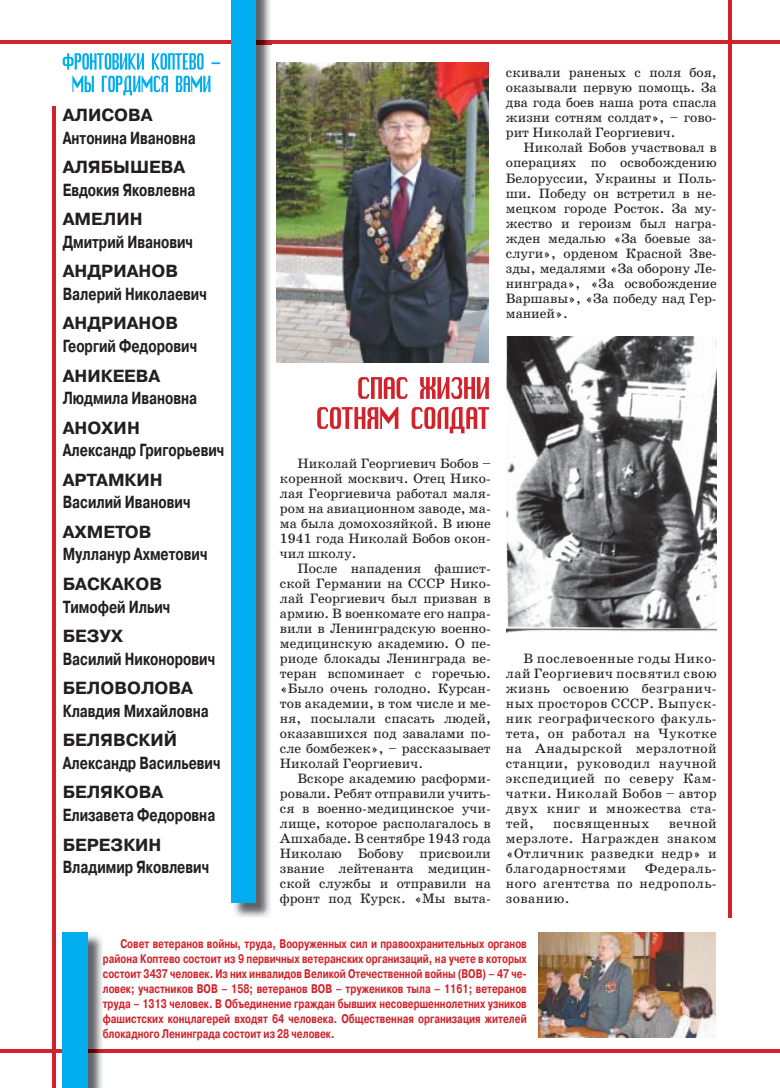
<style>
.page{position:relative;width:780px;height:1088px;background:#fff}
.page>*{position:absolute;margin:0;border:0;box-sizing:border-box;transform-origin:0 0}
.t1{font:700 17.5px/22.5px "Pragmatica C";color:#231f20}
.t2{font:13.75px/15px "School Book C";color:#231f20;text-align:justify}
.t3{font:13.75px "School Book C";letter-spacing:.03em;color:#231f20}
.t4{font:700 12.5px/15px "Pragmatica C";color:#d2232a;text-align:justify;scale:.75 1}
</style>
<div class="page">
<hr style="left:0;top:1049px;width:780px;height:3px;background:#d2232a">
<hr style="left:52px;top:106px;width:3px;height:981px;background:#d2232a">
<img style="left:88px;top:935px;width:15px;height:152px">
<img style="left:88px;top:1049px;width:15px;height:3px">
<div style="left:63px;top:932px;width:25px;height:155px;background:#00aeef"></div>
<hr style="left:0;top:40px;width:780px;height:4px;background:#d2232a">
<hr style="left:728px;top:0;width:4px;height:917px;background:#d2232a">
<img style="left:233px;top:0;width:38px;height:918px">
<img style="left:256px;top:40px;width:15px;height:4px">
<div style="left:231px;top:0;width:25px;height:902px;background:#00aeef"></div>
<svg style="left:72px;top:76px;width:138px;height:19px"></svg>
<svg style="left:63px;top:53px;width:157px;height:17px"></svg>
<img style="left:539px;top:932px;width:177px;height:105px">
<svg style="left:317px;top:407px;width:172px;height:26px"></svg>
<svg style="left:358px;top:377px;width:131px;height:22px"></svg>
<img style="left:507px;top:337px;width:210px;height:295px">
<img style="left:276px;top:62px;width:213px;height:300px">
<p class="t1" style="left:63px;top:106px;width:135px">АЛИСОВА<br>Антонина Ивановна</p>
<p class="t1" style="left:63px;top:158px;width:134px">АЛЯБЫШЕВА<br>Евдокия Яковлевна</p>
<p class="t1" style="left:63px;top:210px;width:132px">АМЕЛИН<br>Дмитрий Иванович</p>
<p class="t1" style="left:63px;top:262px;width:146px">АНДРИАНОВ<br>Валерий Николаевич</p>
<p class="t1" style="left:63px;top:314px;width:136px">АНДРИАНОВ<br>Георгий Федорович</p>
<p class="t1" style="left:63px;top:366px;width:136px">АНИКЕЕВА<br>Людмила Ивановна</p>
<p class="t1" style="left:63px;top:418px;width:163px">АНОХИН<br>Александр Григорьевич</p>
<p class="t1" style="left:63px;top:470px;width:129px">АРТАМКИН<br>Василий Иванович</p>
<p class="t1" style="left:63px;top:522px;width:146px">АХМЕТОВ<br>Мулланур Ахметович</p>
<p class="t1" style="left:63px;top:574px;width:109px">БАСКАКОВ<br>Тимофей Ильич</p>
<p class="t1" style="left:63px;top:626px;width:154px">БЕЗУХ<br>Василий Никонорович</p>
<p class="t1" style="left:63px;top:678px;width:148px">БЕЛОВОЛОВА<br>Клавдия Михайловна</p>
<p class="t1" style="left:63px;top:731px;width:159px">БЕЛЯВСКИЙ<br>Александр Васильевич</p>
<p class="t1" style="left:63px;top:783px;width:154px">БЕЛЯКОВА<br>Елизавета Федоровна</p>
<p class="t1" style="left:63px;top:835px;width:148px">БЕРЕЗКИН<br>Владимир Яковлевич</p>
<p class="t2" style="left:506px;top:67px;width:212px">скивали раненых с поля боя, оказывали первую помощь. За два года боев наша рота спасла жизни сотням солдат», – гово&shy;рит Николай Георгиевич.</p>
<p class="t2" style="left:506px;top:142px;width:212px;text-indent:18px">Николай Бобов участвовал в операциях по освобождению Белоруссии, Украины и Поль&shy;ши. Победу он встретил в не&shy;мецком городе Росток. За му&shy;жество и героизм был награ&shy;жден медалью «За боевые за&shy;слуги», орденом Красной Зве&shy;зды, медалями «За оборону Ле&shy;нинграда», «За освобождение Варшавы», «За победу над Гер&shy;манией».</p>
<p class="t2" style="left:280px;top:457px;width:212px;text-indent:18px">Николай Георгиевич Бобов – коренной москвич. Отец Нико&shy;лая Георгиевича работал маля&shy;ром на авиационном заводе, ма&shy;ма была домохозяйкой. В июне 1941 года Николай Бобов окон&shy;чил школу.</p>
<p class="t2" style="left:280px;top:562px;width:212px;text-indent:18px">После нападения фашист&shy;ской Германии на СССР Нико&shy;лай Георгиевич был призван в армию. В военкомате его напра&shy;вили в Ленинградскую военно&shy;медицинскую академию. О пе&shy;риоде блокады Ленинграда ве&shy;теран вспоминает с горечью. «Было очень голодно. Курсан&shy;тов академии, в том числе и ме&shy;ня, посылали спасать людей, оказавшихся под завалами по&shy;сле бомбежек», – рассказывает Николай Георгиевич.</p>
<p class="t2" style="left:280px;top:772px;width:212px;text-indent:18px">Вскоре академию расформи&shy;ровали. Ребят отправили учить&shy;ся в военно-медицинское учи&shy;лище, которое располагалось в Ашхабаде. В сентябре 1943 года Николаю Бобову присвоили звание лейтенанта медицин&shy;ской службы и отправили на фронт под Курск. «Мы выта-</p>
<p class="t2" style="left:506px;top:652px;width:212px;text-indent:18px">В послевоенные годы Нико&shy;лай Георгиевич посвятил свою жизнь освоению безгранич&shy;ных просторов СССР. Выпуск&shy;ник географического факуль&shy;тета, он работал на Чукотке на Анадырской мерзлотной станции, руководил научной экспедицией по северу Кам&shy;чатки. Николай Бобов – автор двух книг и множества ста&shy;тей,</p>
<p class="t2" style="left:506px;top:817px;width:212px;text-indent:163px">вечной мерзлоте. Награжден знаком «Отличник разведки недр» и благодарностями</p>
<p class="t3" style="left:553px;top:817px;width:98px">посвященных</p>
<p class="t2" style="left:506px;top:862px;width:212px;text-indent:139px">Федераль&shy;ного агентства по недрополь&shy;зованию.</p>
<p class="t4" style="left:103px;top:937px;width:567px;text-indent:18px">Совет ветеранов войны, труда, Вооруженных сил и правоохранительных органов района Коптево состоит из 9 первичных ветеранских организаций, на учете в которых состоит 3437 человек. Из них инвалидов Великой Отечественной войны (ВОВ) – 47 че&shy;ловек; участников ВОВ – 158; ветеранов ВОВ – тружеников тыла – 1161; ветеранов труда – 1313 человек. В Объединение граждан бывших несовершеннолетних узников фашистских концлагерей входят 64 человека. Общественная организация жителей блокадного Ленинграда состоит из 28 человек.</p>
</div>
